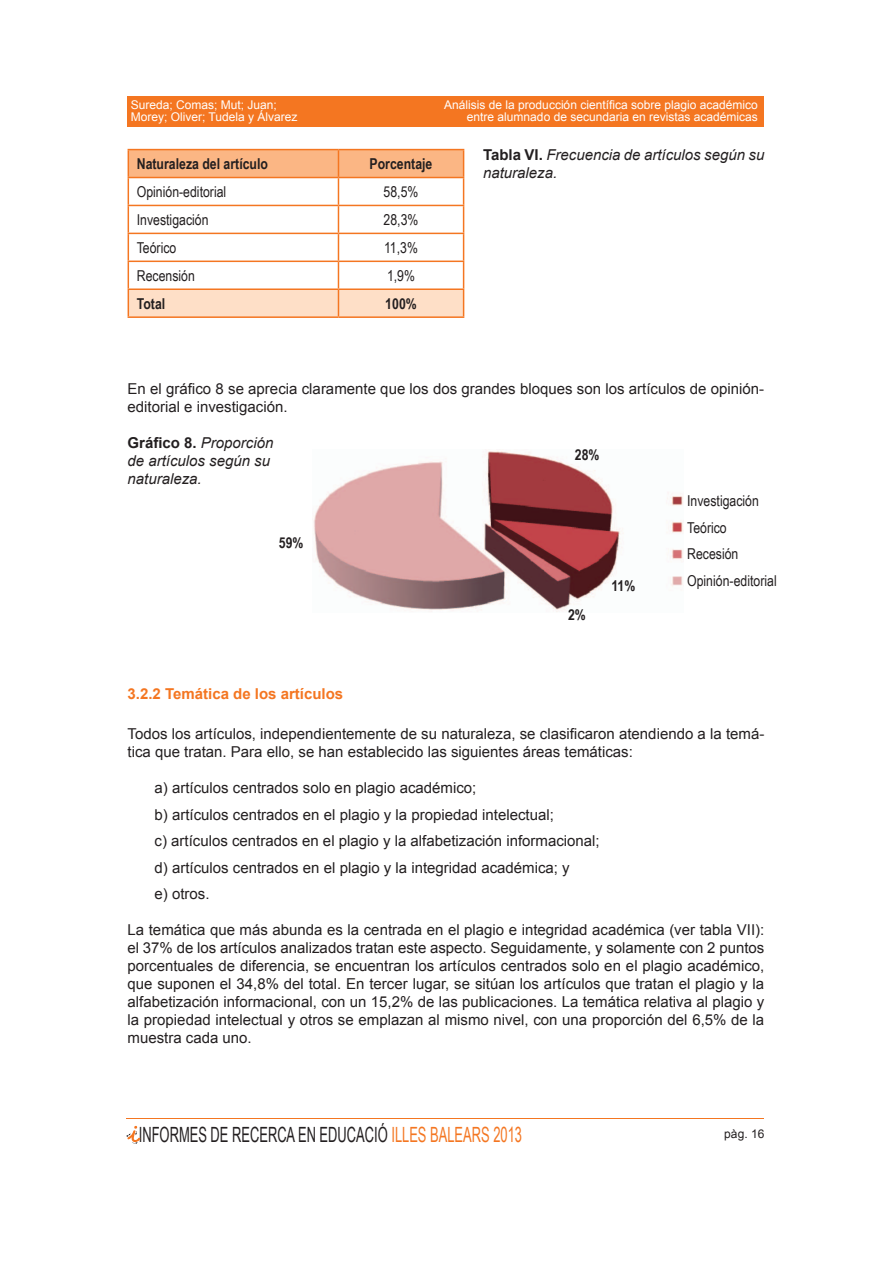
<style>
.page{position:relative;width:893px;height:1263px;background:#fff}
.page>*{position:absolute;margin:0;border:0;box-sizing:border-box;transform-origin:0 0}
.t1{font:21px "Arial Narrow";color:#231f20;scale:.75 1}
.Text_1{font:15px/18px "Arial";color:#231f20}
.Text_1-2{font:italic 15px/18px "Arial";color:#231f20}
.Text_taula{font:15px "Arial Narrow";color:#231f20}
.Capsalera_taula_esq{font:700 15px "Arial Narrow";color:#231f20}
.Titol_3{font:700 15px "Arial";color:#f47621}
.Text_taula_centrat{font:15px "Arial Narrow";color:#231f20}
.Capsalera_taula{font:700 15px "Arial Narrow";color:#231f20}
.t2{font:12px "Arial";color:#fff}
.t3{font:12px "Arial";color:#231f20}
.s1{font-weight:700;font-style:normal}
.s2{color:#f47621}
</style>
<div class="page">
<div style="left:128px;top:96px;width:636px;height:30px;background:#f47621"></div>
<hr style="left:126px;top:1118px;width:638px;height:1px;background:#f47621">
<svg style="left:126px;top:1126px;width:15px;height:18px"></svg>
<hr style="left:128px;top:316px;width:210px;height:2px;background:#f47621">
<hr style="left:338px;top:316px;width:126px;height:2px;background:#f47621">
<hr style="left:128px;top:149px;width:210px;height:1px;background:#f47621">
<hr style="left:338px;top:149px;width:126px;height:1px;background:#f47621">
<svg style="left:128px;top:150px;width:336px;height:167px"></svg>
<hr style="left:128px;top:177px;width:210px;height:1px;background:#f47621">
<hr style="left:338px;top:177px;width:126px;height:1px;background:#f47621">
<img style="left:313px;top:451px;width:370px;height:161px">
<p class="t2" style="left:131px;top:97px;width:148px">Sureda; Comas; Mut; Juan;</p>
<p class="t2" style="left:444px;top:97px;width:315px">Análisis de la producción científica sobre plagio académico</p>
<p class="t2" style="left:131px;top:109px;width:168px">Morey; Oliver; Tudela y Álvarez</p>
<p class="t2" style="left:467px;top:109px;width:292px">entre alumnado de secundaria en revistas académicas</p>
<p class="Capsalera_taula_esq" style="left:137px;top:152px;width:133px">Naturaleza del artículo</p>
<p class="Capsalera_taula" style="left:370px;top:152px;width:64px">Porcentaje</p>
<p class="Text_taula" style="left:137px;top:181px;width:91px">Opinión-editorial</p>
<p class="Text_taula_centrat" style="left:384px;top:181px;width:36px">58,5%</p>
<p class="Text_taula" style="left:137px;top:209px;width:73px">Investigación</p>
<p class="Text_taula_centrat" style="left:384px;top:209px;width:36px">28,3%</p>
<p class="Text_taula" style="left:137px;top:236px;width:41px">Teórico</p>
<p class="Text_taula_centrat" style="left:384px;top:236px;width:35px">11,3%</p>
<p class="Text_taula" style="left:137px;top:264px;width:60px">Recensión</p>
<p class="Text_taula_centrat" style="left:387px;top:264px;width:30px">1,9%</p>
<p class="Capsalera_taula_esq" style="left:137px;top:292px;width:30px">Total</p>
<p class="Capsalera_taula" style="left:385px;top:292px;width:33px">100%</p>
<p class="Text_1-2" style="left:483px;top:146px;width:283px"><span class="s1">Tabla VI.</span> Frecuencia de artículos según su naturaleza.</p>
<p class="Text_1" style="left:128px;top:380px;width:638px">En el gráfico 8 se aprecia claramente que los dos grandes bloques son los artículos de opinión&shy;editorial e investigación.</p>
<p class="Text_1-2" style="left:128px;top:434px;width:147px"><span class="s1">Gráfico 8.</span> Proporción de artículos según su naturaleza.</p>
<p class="Capsalera_taula_esq" style="left:575px;top:443px;width:26px">28%</p>
<p class="Capsalera_taula_esq" style="left:279px;top:531px;width:26px">59%</p>
<p class="Capsalera_taula_esq" style="left:568px;top:604px;width:19px">2%</p>
<p class="Capsalera_taula_esq" style="left:611px;top:575px;width:25px">11%</p>
<p class="Text_taula" style="left:687px;top:490px;width:73px">Investigación</p>
<p class="Text_taula" style="left:687px;top:517px;width:41px">Teórico</p>
<p class="Text_taula" style="left:687px;top:543px;width:53px">Recesión</p>
<p class="Text_taula" style="left:687px;top:570px;width:91px">Opinión-editorial</p>
<p class="Titol_3" style="left:128px;top:683px;width:217px">3.2.2 Temática de los artículos</p>
<p class="Text_1" style="left:128px;top:725px;width:638px">Todos los artículos, independientemente de su naturaleza, se clasificaron atendiendo a la temá&shy;tica que tratan. Para ello, se han establecido las siguientes áreas temáticas:</p>
<p class="Text_1" style="left:155px;top:779px;width:323px">a) artículos centrados solo en plagio académico;</p>
<p class="Text_1" style="left:155px;top:805px;width:401px">b) artículos centrados en el plagio y la propiedad intelectual;</p>
<p class="Text_1" style="left:155px;top:832px;width:447px">c) artículos centrados en el plagio y la alfabetización informacional;</p>
<p class="Text_1" style="left:155px;top:858px;width:417px">d) artículos centrados en el plagio y la integridad académica; y</p>
<p class="Text_1" style="left:155px;top:885px;width:57px">e) otros.</p>
<p class="Text_1" style="left:128px;top:921px;width:638px;text-align:justify">La temática que más abunda es la centrada en el plagio e integridad académica (ver tabla VII): el 37% de los artículos analizados tratan este aspecto. Seguidamente, y solamente con 2 puntos porcentuales de diferencia, se encuentran los artículos centrados solo en el plagio académico, que suponen el 34,8% del total. En tercer lugar, se sitúan los artículos que tratan el plagio y la alfabetización informacional, con un 15,2% de las publicaciones. La temática relativa al plagio y la propiedad intelectual y otros se emplazan al mismo nivel, con una proporción del 6,5% de la muestra cada uno.</p>
<h1 class="t1" style="left:139px;top:1119px;width:512px">INFORMES DE RECERCA EN EDUCACIÓ <span class="s2">ILLES BALEARS 2013</span></h1>
<p class="t3" style="left:724px;top:1126px;width:42px">pàg. 16</p>
</div>
